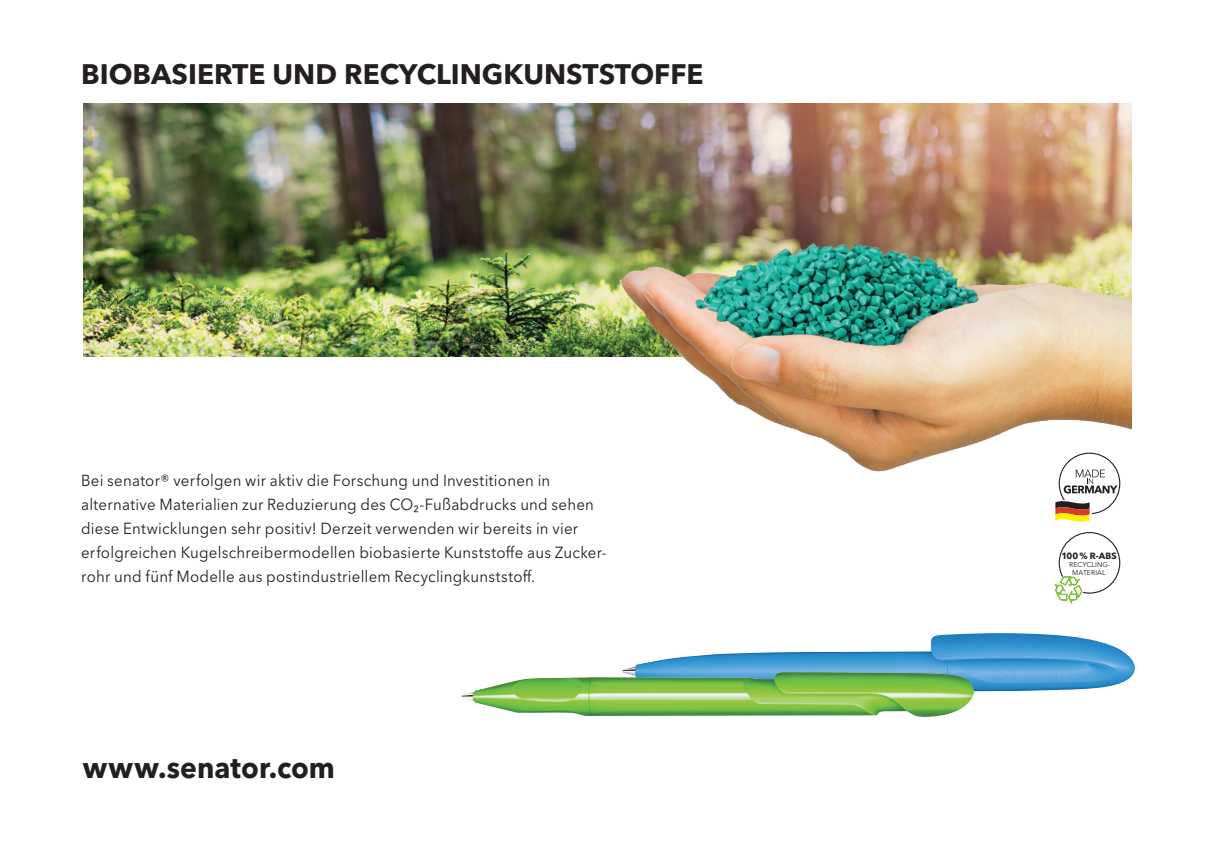
<style>
.page{position:relative;width:1214px;height:862px;background:#fff}
.page>*{position:absolute;margin:0;border:0;box-sizing:border-box;transform-origin:0 0}
.t1{font:700 30px "Avenir Next W1 G";letter-spacing:.005em;color:#231f20;scale:.94 1}
.t2{font:700 28px "Avenir Next W1 G";color:#231f20}
.t3{font:16px/24px "Avenir Next W1 G";letter-spacing:.015em;color:#231f20;scale:.94 1}
.t4{font:700 9px "Avenir Next W1 G";color:#231f20}
.t5{font:7px/8.4px "Avenir Next W1 G";color:#231f20;text-align:center}
</style>
<div class="page">
<img style="left:83px;top:103px;width:517px;height:254px">
<img style="left:600px;top:103px;width:531px;height:384px">
<img style="left:622px;top:633px;width:513px;height:58px">
<img style="left:461px;top:672px;width:512px;height:45px">
<svg style="left:1055px;top:453px;width:65px;height:69px"></svg>
<svg style="left:1053px;top:532px;width:67px;height:71px"></svg>
<h2 class="t2" style="left:81px;top:57px;width:623px">BIOBASIERTE UND RECYCLINGKUNSTSTOFFE</h2>
<p class="t3" style="left:81px;top:468px;width:560px">Bei senator® verfolgen wir aktiv die Forschung und Investitionen in alternative Materialien zur Reduzierung des CO₂-Fußabdrucks und sehen diese Entwicklungen sehr positiv! Derzeit verwenden wir bereits in vier erfolgreichen Kugelschreibermodellen biobasierte Kunststoffe aus Zucker&shy;rohr und fünf Modelle aus postindustriellem Recyclingkunststoff.</p>
<h1 class="t1" style="left:83px;top:749px;width:269px">www.senator.com</h1>
<p class="t4" style="left:1061px;top:550px;width:57px">100% R-ABS</p>
<p class="t5" style="left:1069px;top:560px;width:42px">RECYCLING-<br>MATERIAL</p>
</div>
